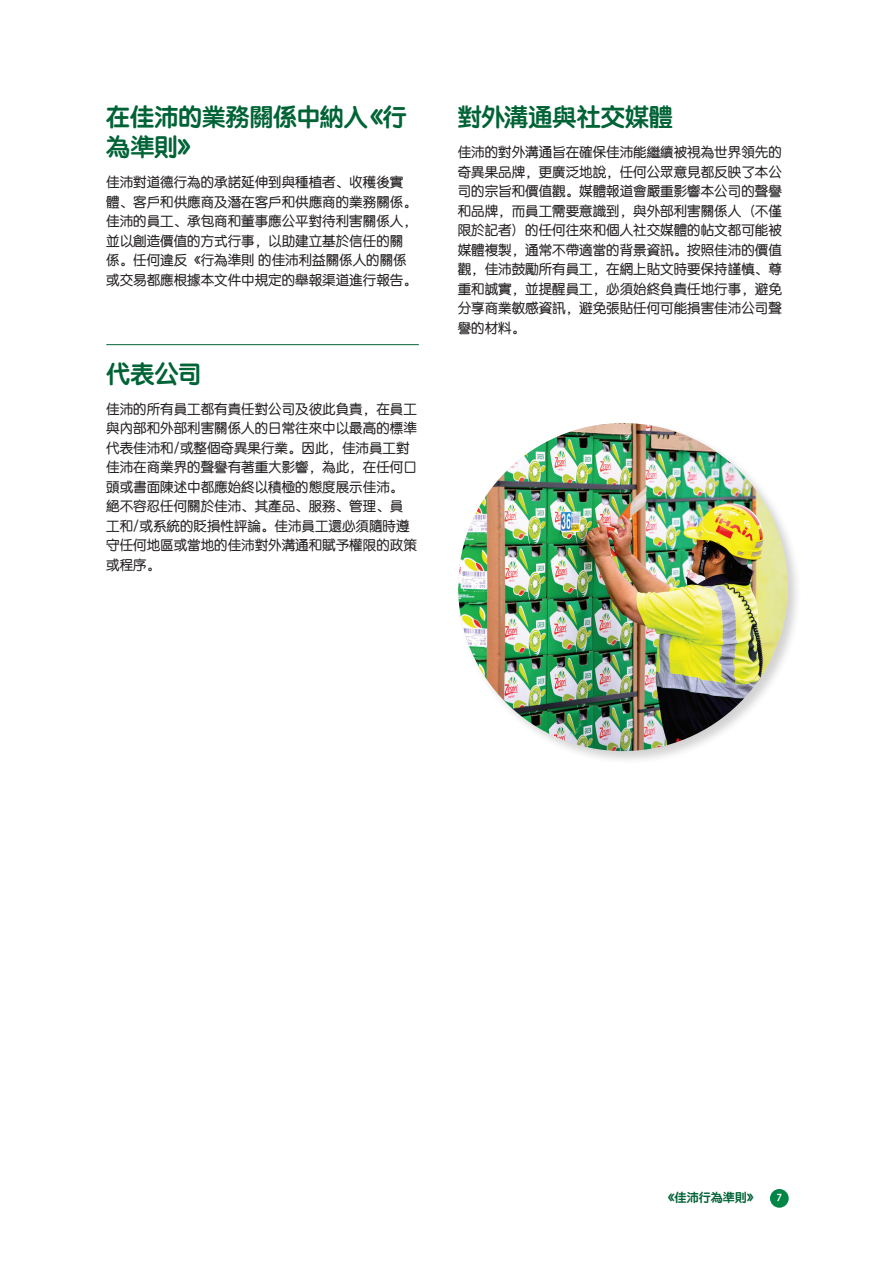
<style>
.page{position:relative;width:893px;height:1263px;background:#fff}
.page>*{position:absolute;margin:0;border:0;box-sizing:border-box;transform-origin:0 0}
.t1{font:24px/30px "ST Yuanti SC Bold";letter-spacing:-.005em;color:#006336}
.t2{font:13.5px/19.5px "ST Yuanti SC Regular";color:#231f20}
.t3{font:12px "ST Yuanti SC Bold";letter-spacing:.01em;color:#006336}
.t4{font:10.5px "ST Yuanti SC Bold";color:#fff}
</style>
<div class="page">
<div style="left:770px;top:1189px;width:19px;height:19px;background:#028646;border-radius:50%"></div>
<hr style="left:106px;top:344px;width:313px;height:1px;background:#006336">
<div style="left:456px;top:421px;width:346px;height:344px;background:#231f20;opacity:.2"></div>
<img style="left:458px;top:423px;width:330px;height:328px">
<h1 class="t1" style="left:106px;top:101px;width:302px">在佳沛的業務關係中納入《行為準則》</h1>
<p class="t2" style="left:106px;top:172px;width:312px">佳沛對道德行為的承諾延伸到與種植者、收穫後實體、客戶和供應商及潛在客戶和供應商的業務關係。佳沛的員工、承包商和董事應公平對待利害關係人，並以創造價值的方式行事，以助建立基於信任的關係。任何違反《行為準則 的佳沛利益關係人的關係或交易都應根據本文件中規定的舉報渠道進行報告。</p>
<h1 class="t1" style="left:106px;top:357px;width:97px">代表公司</h1>
<p class="t2" style="left:106px;top:398px;width:312px">佳沛的所有員工都有責任對公司及彼此負責，在員工與內部和外部利害關係人的日常往來中以最高的標準代表佳沛和/或整個奇異果行業。因此，佳沛員工對佳沛在商業界的聲譽有著重大影響，為此，在任何口頭或書面陳述中都應始終以積極的態度展示佳沛。絕不容忍任何關於佳沛、其產品、服務、管理、員工和/或系統的貶損性評論。佳沛員工還必須隨時遵守任何地區或當地的佳沛對外溝通和賦予權限的政策或程序。</p>
<h1 class="t1" style="left:458px;top:101px;width:217px">對外溝通與社交媒體</h1>
<p class="t2" style="left:458px;top:142px;width:325px;text-align:justify">佳沛的對外溝通旨在確保佳沛能繼續被視為世界領先的奇異果品牌，更廣泛地說，任何公眾意見都反映了本公司的宗旨和價值觀。媒體報道會嚴重影響本公司的聲譽和品牌，而員工需要意識到，與外部利害關係人（不僅限於記者）的任何往來和個人社交媒體的帖文都可能被媒體複製，通常不帶適當的背景資訊。按照佳沛的價值觀，佳沛鼓勵所有員工，在網上貼文時要保持謹慎、尊重和誠實，並提醒員工，必須始終負責任地行事，避免分享商業敏感資訊，避免張貼任何可能損害佳沛公司聲譽的材料。</p>
<p class="t3" style="left:662px;top:1188px;width:98px">《佳沛行為準則》</p>
<p class="t4" style="left:777px;top:1190px;width:7px">7</p>
</div>
